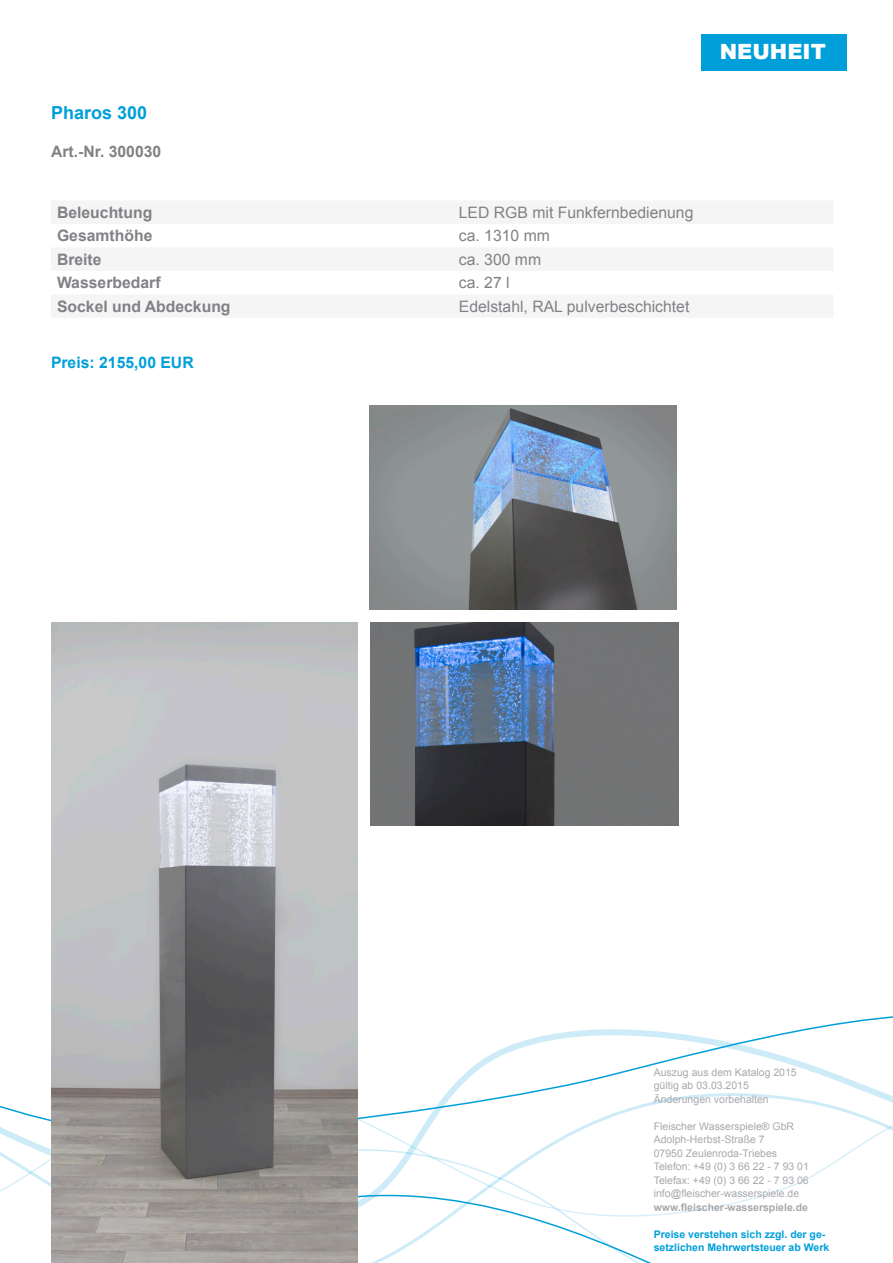
<style>
.page{position:relative;width:893px;height:1263px;background:#fff}
.page>*{position:absolute;margin:0;border:0;box-sizing:border-box;transform-origin:0 0}
.t1{font:900 21px "Arial";color:#fff}
.t2{font:700 18px "Arial";color:#009fda}
.t3{font:15.75px "Arial";color:#808285}
.t4{font:700 15.75px "Arial";color:#808285}
.t5{font:700 15.75px "Arial";color:#009fda}
.t6{font:10.5px "Arial";color:#a8a9ad}
.t7{font:700 10.5px "Arial";color:#009fda}
.t8{font:700 10.5px "Arial";color:#a8a9ad}
</style>
<div class="page">
<svg style="left:357px;top:1002px;width:536px;height:70px"></svg>
<svg style="left:0;top:1072px;width:893px;height:191px"></svg>
<img style="left:371px;top:622px;width:307px;height:204px">
<img style="left:51px;top:622px;width:306px;height:641px">
<img style="left:370px;top:405px;width:306px;height:204px">
<div style="left:702px;top:34px;width:145px;height:36px;background:#009fda"></div>
<p class="t2" style="left:51px;top:101px;width:98px">Pharos 300</p>
<p class="t4" style="left:51px;top:141px;width:112px">Art.-Nr. 300030</p>
<p class="t4" style="left:57px;top:202px;width:97px">Beleuchtung</p>
<p class="t3" style="left:459px;top:202px;width:236px">LED RGB mit Funkfernbedienung</p>
<p class="t4" style="left:57px;top:225px;width:97px">Gesamthöhe</p>
<p class="t3" style="left:459px;top:225px;width:93px">ca. 1310 mm</p>
<p class="t4" style="left:57px;top:249px;width:46px">Breite</p>
<p class="t3" style="left:459px;top:249px;width:84px">ca. 300 mm</p>
<p class="t4" style="left:57px;top:272px;width:105px">Wasserbedarf</p>
<p class="t3" style="left:459px;top:272px;width:52px">ca. 27 l</p>
<p class="t4" style="left:57px;top:296px;width:175px">Sockel und Abdeckung</p>
<p class="t3" style="left:459px;top:296px;width:232px">Edelstahl, RAL pulverbeschichtet</p>
<p class="t5" style="left:51px;top:352px;width:144px">Preis: 2155,00 EUR</p>
<p class="t1" style="left:720px;top:36px;width:108px">NEUHEIT</p>
<p class="t6" style="left:654px;top:1065px;width:144px">Auszug aus dem Katalog 2015</p>
<p class="t6" style="left:654px;top:1079px;width:97px">gültig ab 03.03.2015</p>
<p class="t6" style="left:654px;top:1092px;width:116px">Änderungen vorbehalten</p>
<p class="t6" style="left:654px;top:1119px;width:142px">Fleischer Wasserspiele® GbR</p>
<p class="t6" style="left:654px;top:1133px;width:112px">Adolph-Herbst-Straße 7</p>
<p class="t6" style="left:654px;top:1146px;width:125px">07950 Zeulenroda-Triebes</p>
<p class="t6" style="left:654px;top:1160px;width:157px">Telefon: +49 (0) 3 66 22 - 7 93 01</p>
<p class="t6" style="left:654px;top:1173px;width:156px">Telefax: +49 (0) 3 66 22 - 7 93 06</p>
<p class="t6" style="left:654px;top:1187px;width:147px">info@fleischer-wasserspiele.de</p>
<p class="t8" style="left:654px;top:1200px;width:156px">www.fleischer-wasserspiele.de</p>
<p class="t7" style="left:654px;top:1227px;width:173px">Preise verstehen sich zzgl. der ge-</p>
<p class="t7" style="left:654px;top:1240px;width:177px">setzlichen Mehrwertsteuer ab Werk</p>
</div>
